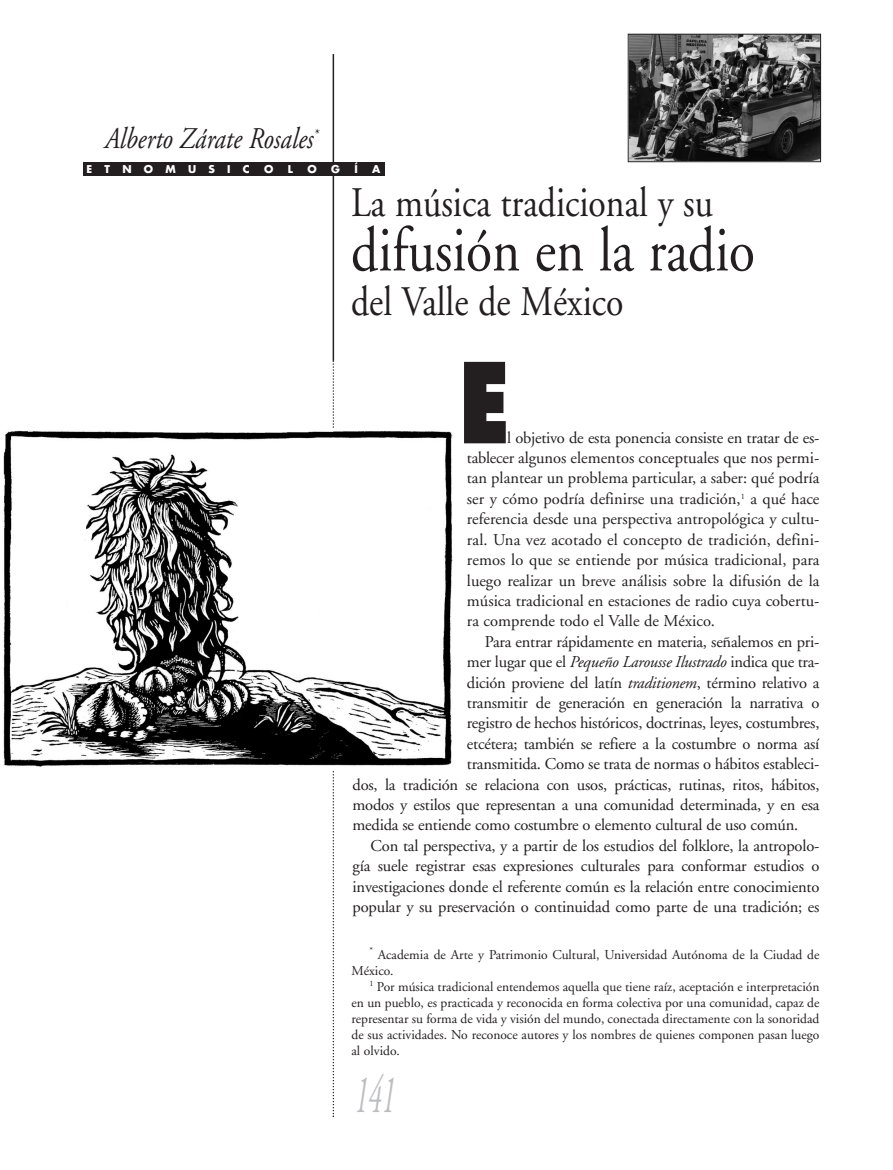
<style>
.page{position:relative;width:893px;height:1170px;background:#fff}
.page>*{position:absolute;margin:0;border:0;box-sizing:border-box;transform-origin:0 0}
.t1{font:800 108px "Futura";color:#231f20;scale:.75 1}
.t2{font:63px "Adobe Garamond";color:#231f20;scale:.85 1}
.t3{font:italic 54px "Adobe Garamond";color:#bcbdc0;scale:.5 1}
.t4{font:42px "Adobe Garamond";color:#231f20;scale:.85 1}
.t5{font:italic 30px "Adobe Garamond";color:#231f20;scale:.85 1}
.t6{font:16.5px/20.4px "Adobe Garamond";letter-spacing:-.015em;color:#231f20;text-align:justify}
.t7{font:13.5px/15.9px "Adobe Garamond";color:#231f20}
.t8{font:700 10.5px "Futura";letter-spacing:1.165em;color:#fff}
.s1{font-style:italic}
</style>
<div class="page">
<hr style="left:333px;top:54px;width:1px;height:306px;background:#231f20">
<svg style="left:333px;top:360px;width:1px;height:756px"></svg>
<div style="left:83px;top:162px;width:301px;height:14px;background:#231f20"></div>
<img style="left:3px;top:430px;width:450px;height:339px">
<img style="left:630px;top:36px;width:189px;height:124px">
<div style="left:628px;top:34px;width:193px;height:128px;border:1px solid #231f20"></div>
<h3 class="t5" style="left:105px;top:127px;width:253px">Alberto Zárate Rosales<sup>*</sup></h3>
<p class="t8" style="left:87px;top:164px;width:165px">ETNOMUSIC</p>
<p class="t8" style="left:264px;top:164px;width:11px">O</p>
<p class="t8" style="left:288px;top:164px;width:7px">L</p>
<p class="t8" style="left:307px;top:164px;width:11px">O</p>
<p class="t8" style="left:331px;top:164px;width:10px">G</p>
<p class="t8" style="left:354px;top:164px;width:5px">Í</p>
<p class="t8" style="left:372px;top:164px;width:10px">A</p>
<h3 class="t4" style="left:351px;top:186px;width:427px">La música tradicional y su</h3>
<h2 class="t2" style="left:351px;top:225px;width:477px">difusión en la radio</h2>
<h3 class="t4" style="left:351px;top:285px;width:322px">del Valle de México</h3>
<h1 class="t1" style="left:459px;top:355px;width:69px">E</h1>
<p class="t6" style="left:467px;top:428px;width:354px;text-indent:40px">l objetivo de esta ponencia consiste en tratar de es&shy;tablecer algunos elementos conceptuales que nos permi&shy;tan plantear un problema particular, a saber: qué podría ser y cómo podría definirse una tradición,<sup>1</sup> a qué hace referencia desde una perspectiva antropológica y cultu&shy;ral. Una vez acotado el concepto de tradición, defini&shy;remos lo que se entiende por música tradicional, para luego realizar un breve análisis sobre la difusión de la música tradicional en estaciones de radio cuya cobertu&shy;ra comprende todo el Valle de México.</p>
<p class="t6" style="left:485px;top:632px;width:336px">Para entrar rápidamente en materia, señalemos en pri-</p>
<p class="t6" style="left:467px;top:653px;width:354px">mer lugar que el <span class="s1">Pequeño Larousse Ilustrado</span> indica que tra-</p>
<p class="t6" style="left:467px;top:673px;width:354px">dición proviene del latín <span class="s1">traditionem</span>, término relativo a</p>
<p class="t6" style="left:467px;top:694px;width:354px">transmitir de generación en generación la narrativa o</p>
<p class="t6" style="left:467px;top:714px;width:354px">registro de hechos históricos, doctrinas, leyes, costumbres,</p>
<p class="t6" style="left:467px;top:734px;width:354px">etcétera; también se refiere a la costumbre o norma así</p>
<p class="t6" style="left:467px;top:755px;width:354px">transmitida. Como se trata de normas o hábitos estableci-</p>
<p class="t6" style="left:353px;top:775px;width:468px">dos, la tradición se relaciona con usos, prácticas, rutinas, ritos, hábitos,</p>
<p class="t6" style="left:353px;top:796px;width:468px">modos y estilos que representan a una comunidad determinada, y en esa</p>
<p class="t6" style="left:352px;top:816px;width:447px">medida se entiende como costumbre o elemento cultural de uso común.</p>
<p class="t6" style="left:370px;top:836px;width:450px">Con tal perspectiva, y a partir de los estudios del folklore, la antropolo-</p>
<p class="t6" style="left:352px;top:857px;width:468px">gía suele registrar esas expresiones culturales para conformar estudios o</p>
<p class="t6" style="left:352px;top:877px;width:468px">investigaciones donde el referente común es la relación entre conocimiento</p>
<p class="t6" style="left:352px;top:898px;width:468px">popular y su preservación o continuidad como parte de una tradición; es</p>
<p class="t7" style="left:351px;top:948px;width:469px;text-indent:18px"><sup>*</sup> Academia de Arte y Patrimonio Cultural, Universidad Autónoma de la Ciudad de<br>México.</p>
<p class="t7" style="left:351px;top:979px;width:469px;text-align:justify;text-indent:18px"><sup>1</sup> Por música tradicional entendemos aquella que tiene raíz, aceptación e interpretación en un pueblo, es practicada y reconocida en forma colectiva por una comunidad, capaz de representar su forma de vida y visión del mundo, conectada directamente con la sonoridad de sus actividades. No reconoce autores y los nombres de quienes componen pasan luego al olvido.</p>
<h3 class="t3" style="left:355px;top:1073px;width:83px">141</h3>
</div>
